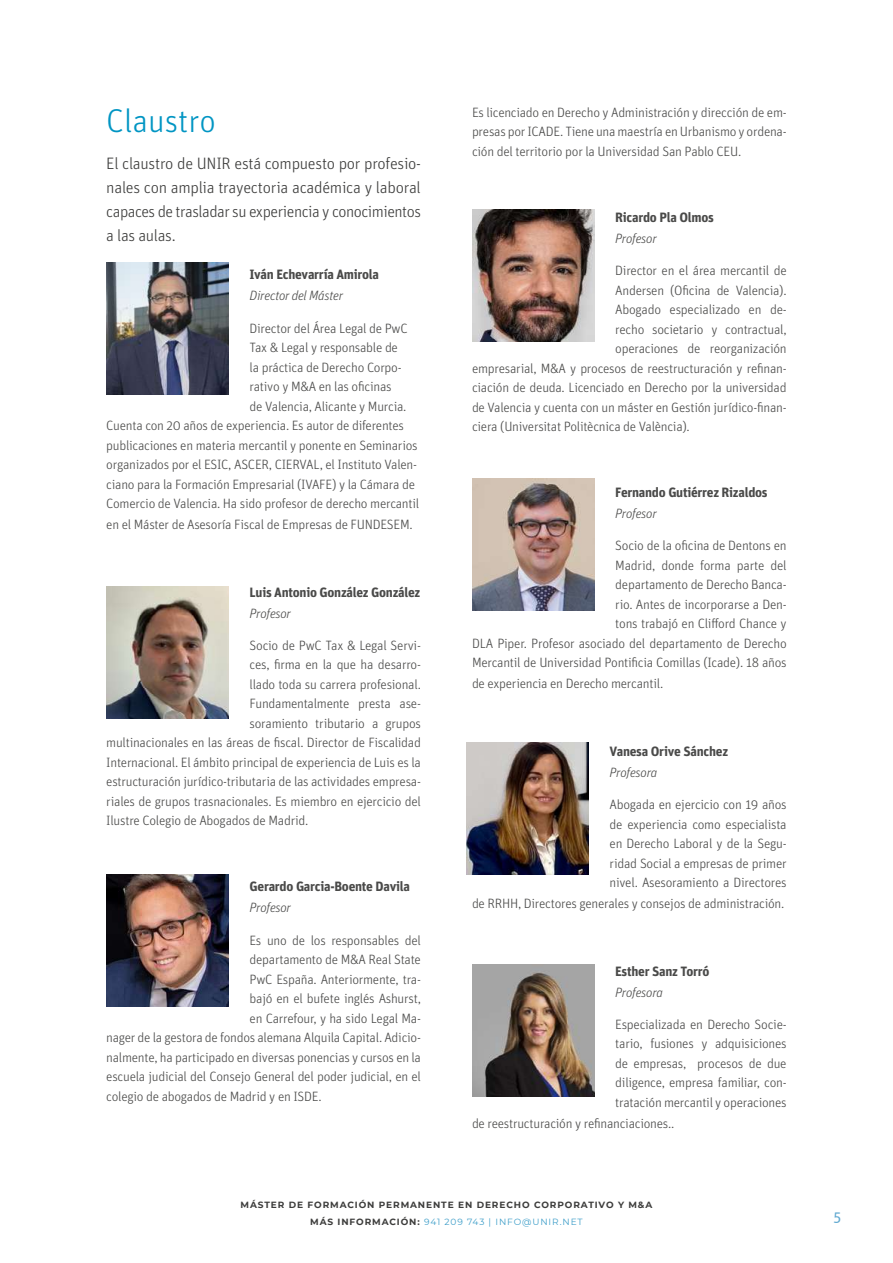
<style>
.page{position:relative;width:893px;height:1263px;background:#fff}
.page>*{position:absolute;margin:0;border:0;box-sizing:border-box;transform-origin:0 0}
.t1{font:300 33px "Unit OT";color:#0095c3}
.t2{font:300 16.5px/24px "Unit OT";letter-spacing:-.03em;color:#3c3c3b;text-align:justify}
.t3{font:15px "Myriad Pro";color:#5fa8d0}
.t4{font:300 13.5px/19.5px "Unit OT";letter-spacing:-.02em;color:#4a4a49;text-align:justify}
.t5{font:700 13.5px "Unit OT";letter-spacing:-.02em;color:#4a4a49}
.t6{font:italic 300 13.5px "Unit OT";letter-spacing:-.02em;color:#4a4a49}
.t7{font:700 9px/16.5px "Montserrat";letter-spacing:.1em;color:#3c3c3b;text-align:center}
.s1{font-weight:400;color:#3e9ec9}
.s2{font-family:"Unit OT"}
</style>
<div class="page">
<img style="left:106px;top:262px;width:122px;height:132px">
<img style="left:472px;top:210px;width:122px;height:132px">
<img style="left:472px;top:478px;width:122px;height:132px">
<img style="left:106px;top:586px;width:122px;height:132px">
<img style="left:106px;top:874px;width:122px;height:132px">
<img style="left:466px;top:742px;width:122px;height:132px">
<img style="left:472px;top:964px;width:122px;height:132px">
<h1 class="t1" style="left:106px;top:102px;width:111px">Claustro</h1>
<p class="t2" style="left:106px;top:152px;width:316px">El claustro de UNIR está compuesto por profesio&shy;nales con amplia trayectoria académica y laboral capaces de trasladar su experiencia y conocimientos a las aulas.</p>
<p class="t5" style="left:250px;top:266px;width:131px">Iván Echevarría Amirola</p>
<p class="t6" style="left:250px;top:288px;width:95px">Director del Máster</p>
<p class="t4" style="left:250px;top:318px;width:160px">Director del Área Legal de PwC</p>
<p class="t4" style="left:250px;top:338px;width:150px">Tax &amp; Legal y responsable de</p>
<p class="t4" style="left:250px;top:357px;width:154px">la práctica de Derecho Corpo-</p>
<p class="t4" style="left:250px;top:377px;width:144px">rativo y M&amp;A en las oficinas</p>
<p class="t4" style="left:250px;top:396px;width:158px">de Valencia, Alicante y Murcia.</p>
<p class="t4" style="left:106px;top:416px;width:299px">Cuenta con 20 años de experiencia. Es autor de diferentes</p>
<p class="t4" style="left:106px;top:435px;width:313px">publicaciones en materia mercantil y ponente en Seminarios</p>
<p class="t4" style="left:106px;top:455px;width:312px">organizados por el ESIC, ASCER, CIERVAL, el Instituto Valen-</p>
<p class="t4" style="left:106px;top:474px;width:310px">ciano para la Formación Empresarial (IVAFE) y la Cámara de</p>
<p class="t4" style="left:106px;top:494px;width:314px">Comercio de Valencia. Ha sido profesor de derecho mercantil</p>
<p class="t4" style="left:106px;top:515px;width:308px">en el Máster de Asesoría Fiscal de Empresas de FUNDESEM.</p>
<p class="t5" style="left:250px;top:583px;width:172px">Luis Antonio González González</p>
<p class="t6" style="left:250px;top:605px;width:43px">Profesor</p>
<p class="t4" style="left:250px;top:635px;width:173px">Socio de PwC Tax &amp; Legal Servi-</p>
<p class="t4" style="left:250px;top:655px;width:173px">ces, firma en la que ha desarro-</p>
<p class="t4" style="left:250px;top:674px;width:173px">llado toda su carrera profesional.</p>
<p class="t4" style="left:250px;top:694px;width:173px">Fundamentalmente presta ase-</p>
<p class="t4" style="left:250px;top:713px;width:173px">soramiento tributario a grupos</p>
<p class="t4" style="left:106px;top:733px;width:316px">multinacionales en las áreas de fiscal. Director de Fiscalidad</p>
<p class="t4" style="left:106px;top:752px;width:316px">Internacional. El ámbito principal de experiencia de Luis es la</p>
<p class="t4" style="left:106px;top:772px;width:316px">estructuración jurídico-tributaria de las actividades empresa-</p>
<p class="t4" style="left:106px;top:791px;width:316px">riales de grupos trasnacionales. Es miembro en ejercicio del</p>
<p class="t4" style="left:106px;top:811px;width:204px">Ilustre Colegio de Abogados de Madrid.</p>
<p class="t5" style="left:250px;top:878px;width:162px">Gerardo Garcia-Boente Davila</p>
<p class="t6" style="left:250px;top:900px;width:43px">Profesor</p>
<p class="t4" style="left:250px;top:930px;width:173px">Es uno de los responsables del</p>
<p class="t4" style="left:250px;top:950px;width:173px">departamento de M&amp;A Real State</p>
<p class="t4" style="left:250px;top:969px;width:173px">PwC España. Anteriormente, tra-</p>
<p class="t4" style="left:250px;top:989px;width:173px">bajó en el bufete inglés Ashurst,</p>
<p class="t4" style="left:250px;top:1008px;width:173px">en Carrefour, y ha sido Legal Ma-</p>
<p class="t4" style="left:106px;top:1028px;width:316px">nager de la gestora de fondos alemana Alquila Capital. Adicio-</p>
<p class="t4" style="left:106px;top:1047px;width:316px">nalmente, ha participado en diversas ponencias y cursos en la</p>
<p class="t4" style="left:106px;top:1067px;width:316px">escuela judicial del Consejo General del poder judicial, en el</p>
<p class="t4" style="left:106px;top:1086px;width:217px">colegio de abogados de Madrid y en ISDE.</p>
<p class="t4" style="left:472px;top:103px;width:316px">Es licenciado en Derecho y Administración y dirección de em&shy;presas por ICADE. Tiene una maestría en Urbanismo y ordena&shy;ción del territorio por la Universidad San Pablo CEU.</p>
<p class="t5" style="left:615px;top:208px;width:100px">Ricardo Pla Olmos</p>
<p class="t6" style="left:615px;top:230px;width:43px">Profesor</p>
<p class="t4" style="left:615px;top:261px;width:173px">Director en el área mercantil de</p>
<p class="t4" style="left:615px;top:280px;width:173px">Andersen (Oficina de Valencia).</p>
<p class="t4" style="left:615px;top:300px;width:173px">Abogado especializado en de-</p>
<p class="t4" style="left:615px;top:319px;width:173px">recho societario y contractual,</p>
<p class="t4" style="left:615px;top:339px;width:173px">operaciones de reorganización</p>
<p class="t4" style="left:472px;top:358px;width:316px">empresarial, M&amp;A y procesos de reestructuración y refinan-</p>
<p class="t4" style="left:472px;top:378px;width:316px">ciación de deuda. Licenciado en Derecho por la universidad</p>
<p class="t4" style="left:472px;top:397px;width:316px">de Valencia y cuenta con un máster en Gestión jurídico-finan-</p>
<p class="t4" style="left:472px;top:417px;width:219px">ciera (Universitat Politècnica de València).</p>
<p class="t5" style="left:615px;top:484px;width:154px">Fernando Gutiérrez Rizaldos</p>
<p class="t6" style="left:615px;top:506px;width:43px">Profesor</p>
<p class="t4" style="left:472px;top:536px;width:316px;text-align:right">Socio de la oficina de Dentons en<br>Madrid, donde forma parte del<br>departamento de Derecho Banca-<br>rio. Antes de incorporarse a Den-<br>tons trabajó en Clifford Chance y<br>DLA Piper. Profesor asociado del departamento de Derecho Mercantil de Universidad Pontificia Comillas (Icade). 18 años</p>
<p class="t4" style="left:472px;top:674px;width:193px">de experiencia en Derecho mercantil.</p>
<p class="t5" style="left:610px;top:742px;width:120px">Vanesa Orive Sánchez</p>
<p class="t6" style="left:610px;top:764px;width:49px">Profesora</p>
<p class="t4" style="left:610px;top:795px;width:179px">Abogada en ejercicio con 19 años de experiencia como especialista en Derecho Laboral y de la Segu&shy;ridad Social a empresas de primer nivel. Asesoramiento a Directores</p>
<p class="t4" style="left:472px;top:894px;width:314px">de RRHH, Directores generales y consejos de administración.</p>
<p class="t5" style="left:615px;top:962px;width:96px">Esther Sanz Torró</p>
<p class="t6" style="left:615px;top:984px;width:49px">Profesora</p>
<p class="t4" style="left:615px;top:1014px;width:173px">Especializada en Derecho Socie&shy;tario, fusiones y adquisiciones de empresas, procesos de due diligence, empresa familiar, con&shy;tratación mercantil y operaciones</p>
<p class="t4" style="left:472px;top:1113px;width:204px">de reestructuración y refinanciaciones..</p>
<p class="t7" style="left:241px;top:1196px;width:413px">MÁSTER DE FORMACIÓN PERMANENTE EN DERECHO CORPORATIVO Y M&amp;A<br>MÁS INFORMACIÓN: <span class="s1">941 209 743 | INFO@UNIR.NET</span></p>
<p class="t3" style="left:812px;top:1208px;width:31px">» <span class="s2">5</span></p>
</div>
